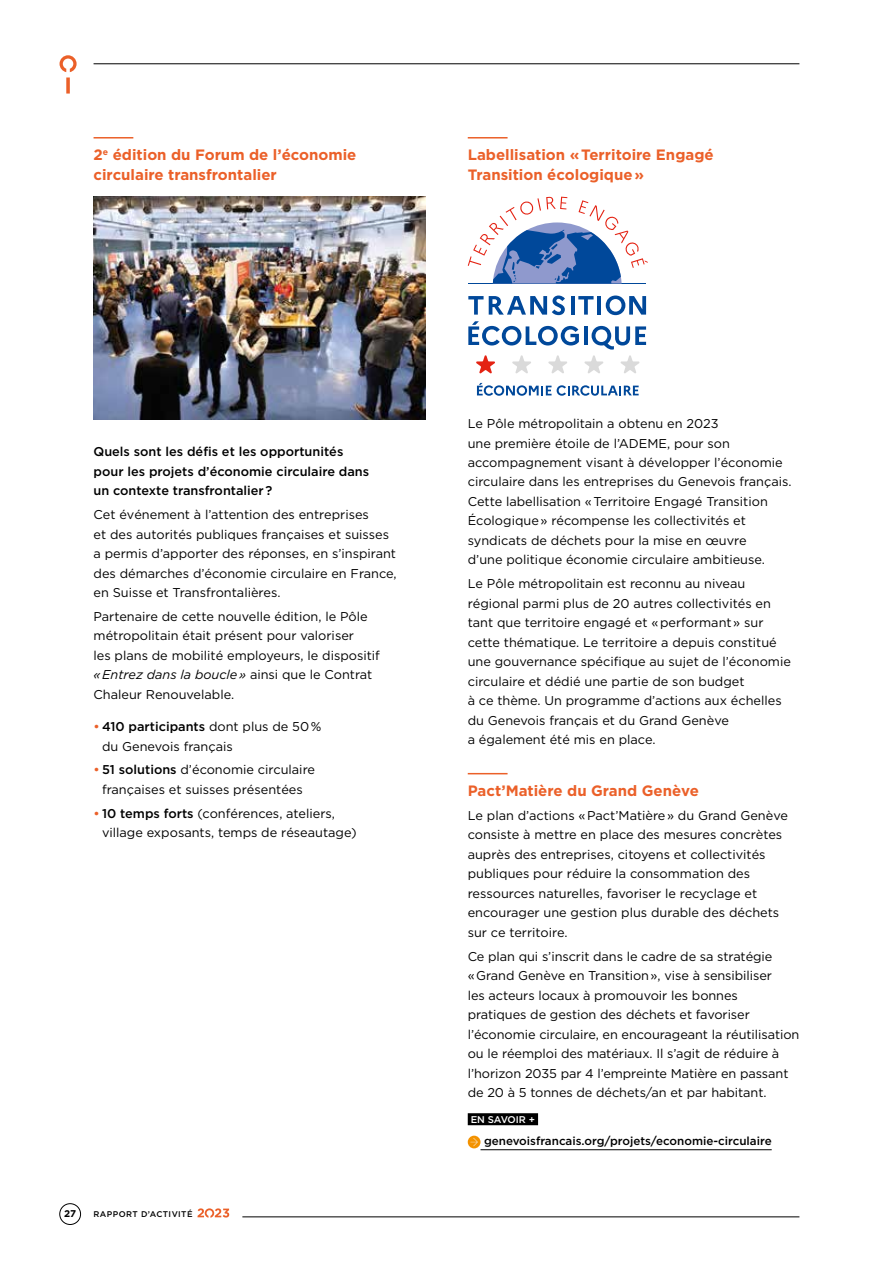
<style>
.page{position:relative;width:893px;height:1263px;background:#fff}
.page>*{position:absolute;margin:0;border:0;box-sizing:border-box;transform-origin:0 0}
.t1{font:700 15px/19.5px "Gotham";color:#eb6029}
.t2{font:12.75px/19.5px "Gotham";color:#000}
.t3{font:500 12.75px/19.5px "Gotham";color:#000}
.t4{font:500 11.7px "Gotham";color:#000}
.t5{font:500 9.75px "Gotham";letter-spacing:-.01em;color:#fff}
.t6{font:700 9.75px "Gotham";color:#000}
.t7{font:500 8.25px "Gotham";letter-spacing:.05em;color:#000}
.s1{font-style:italic}
.s2{font-weight:500;color:#eb6029}
.s3{font-weight:500}
</style>
<div class="page">
<hr style="left:94px;top:64px;width:705px;height:1px;background:#000">
<hr style="left:242px;top:1216px;width:557px;height:1px;background:#000">
<svg style="left:60px;top:55px;width:17px;height:39px"></svg>
<div style="left:60px;top:1203px;width:21px;height:22px;border:1px solid #000;border-radius:50%"></div>
<svg style="left:198px;top:1208px;width:31px;height:10px"></svg>
<hr style="left:94px;top:137px;width:39px;height:2px;background:#eb6029">
<img style="left:94px;top:197px;width:331px;height:223px">
<div style="left:468px;top:1113px;width:70px;height:12px;background:#000"></div>
<hr style="left:480px;top:1149px;width:292px;height:1px;background:#000">
<hr style="left:468px;top:137px;width:40px;height:2px;background:#eb6029">
<svg style="left:468px;top:295px;width:97px;height:20px"></svg>
<hr style="left:571px;top:296px;width:3px;height:19px;background:#00489a">
<svg style="left:578px;top:296px;width:16px;height:19px"></svg>
<hr style="left:597px;top:296px;width:4px;height:19px;background:#00489a">
<svg style="left:606px;top:295px;width:40px;height:20px"></svg>
<hr style="left:468px;top:284px;width:178px;height:1px;background:#00489a">
<svg style="left:468px;top:197px;width:180px;height:87px"></svg>
<svg style="left:468px;top:321px;width:178px;height:53px"></svg>
<svg style="left:477px;top:383px;width:162px;height:13px"></svg>
<hr style="left:468px;top:773px;width:40px;height:1px;background:#eb6029">
<div style="left:468px;top:1136px;width:12px;height:12px;background:#f39200;border-radius:50%"></div>
<svg style="left:470px;top:1138px;width:8px;height:8px"></svg>
<p class="t1" style="left:94px;top:145px;width:264px">2<sup>e</sup> édition du Forum de l’économie circulaire transfrontalier</p>
<p class="t1" style="left:468px;top:145px;width:247px">Labellisation «Territoire Engagé<br>Transition écologique»</p>
<p class="t3" style="left:94px;top:442px;width:277px">Quels sont les défis et les opportunités pour les projets d’économie circulaire dans un contexte transfrontalier?</p>
<p class="t2" style="left:94px;top:505px;width:305px">Cet événement à l’attention des entreprises<br>et des autorités publiques françaises et suisses a permis d’apporter des réponses, en s’inspirant des démarches d’économie circulaire en France, en Suisse et Transfrontalières.</p>
<p class="t2" style="left:94px;top:606px;width:288px">Partenaire de cette nouvelle édition, le Pôle métropolitain était présent pour valoriser<br>les plans de mobilité employeurs, le dispositif <span class="s1">« Entrez dans la boucle »</span> ainsi que le Contrat Chaleur Renouvelable.</p>
<p class="t2" style="left:102px;top:717px;width:221px;text-indent:-9px"><span class="s2">•</span> <span class="s3">410 participants</span> dont plus de 50% du Genevois français</p>
<p class="t2" style="left:94px;top:760px;width:223px;text-align:center"><span class="s2">•</span> <span class="s3">51 solutions</span> d’économie circulaire françaises et suisses présentées</p>
<p class="t2" style="left:102px;top:803px;width:256px;text-indent:-9px"><span class="s2">•</span> <span class="s3">10 temps forts</span> (conférences, ateliers, village exposants, temps de réseautage)</p>
<p class="t6" style="left:64px;top:1208px;width:14px">27</p>
<p class="t7" style="left:94px;top:1209px;width:101px">RAPPORT D’ACTIVITÉ</p>
<p class="t2" style="left:468px;top:413px;width:325px">Le Pôle métropolitain a obtenu en 2023<br>une première étoile de l’ADEME, pour son accompagnement visant à développer l’économie circulaire dans les entreprises du Genevois français.<br>Cette labellisation «Territoire Engagé Transition Écologique» récompense les collectivités et syndicats de déchets pour la mise en œuvre<br>d’une politique économie circulaire ambitieuse.</p>
<p class="t2" style="left:468px;top:574px;width:325px">Le Pôle métropolitain est reconnu au niveau régional parmi plus de 20 autres collectivités en tant que territoire engagé et «performant» sur cette thématique. Le territoire a depuis constitué une gouvernance spécifique au sujet de l’économie circulaire et dédié une partie de son budget<br>à ce thème. Un programme d’actions aux échelles du Genevois français et du Grand Genève<br>a également été mis en place.</p>
<p class="t1" style="left:468px;top:781px;width:233px">Pact’Matière du Grand Genève</p>
<p class="t2" style="left:468px;top:805px;width:322px">Le plan d’actions «Pact’Matière» du Grand Genève consiste à mettre en place des mesures concrètes auprès des entreprises, citoyens et collectivités publiques pour réduire la consommation des ressources naturelles, favoriser le recyclage et encourager une gestion plus durable des déchets sur ce territoire.</p>
<p class="t2" style="left:468px;top:946px;width:333px">Ce plan qui s’inscrit dans le cadre de sa stratégie «Grand Genève en Transition», vise à sensibiliser<br>les acteurs locaux à promouvoir les bonnes pratiques de gestion des déchets et favoriser l’économie circulaire, en encourageant la réutilisation ou le réemploi des matériaux. Il s’agit de réduire à l’horizon 2035 par 4 l’empreinte Matière en passant de 20 à 5 tonnes de déchets/an et par habitant.</p>
<p class="t5" style="left:471px;top:1114px;width:66px">EN SAVOIR +</p>
<p class="t4" style="left:484px;top:1134px;width:289px">genevoisfrancais.org/projets/economie-circulaire</p>
</div>
